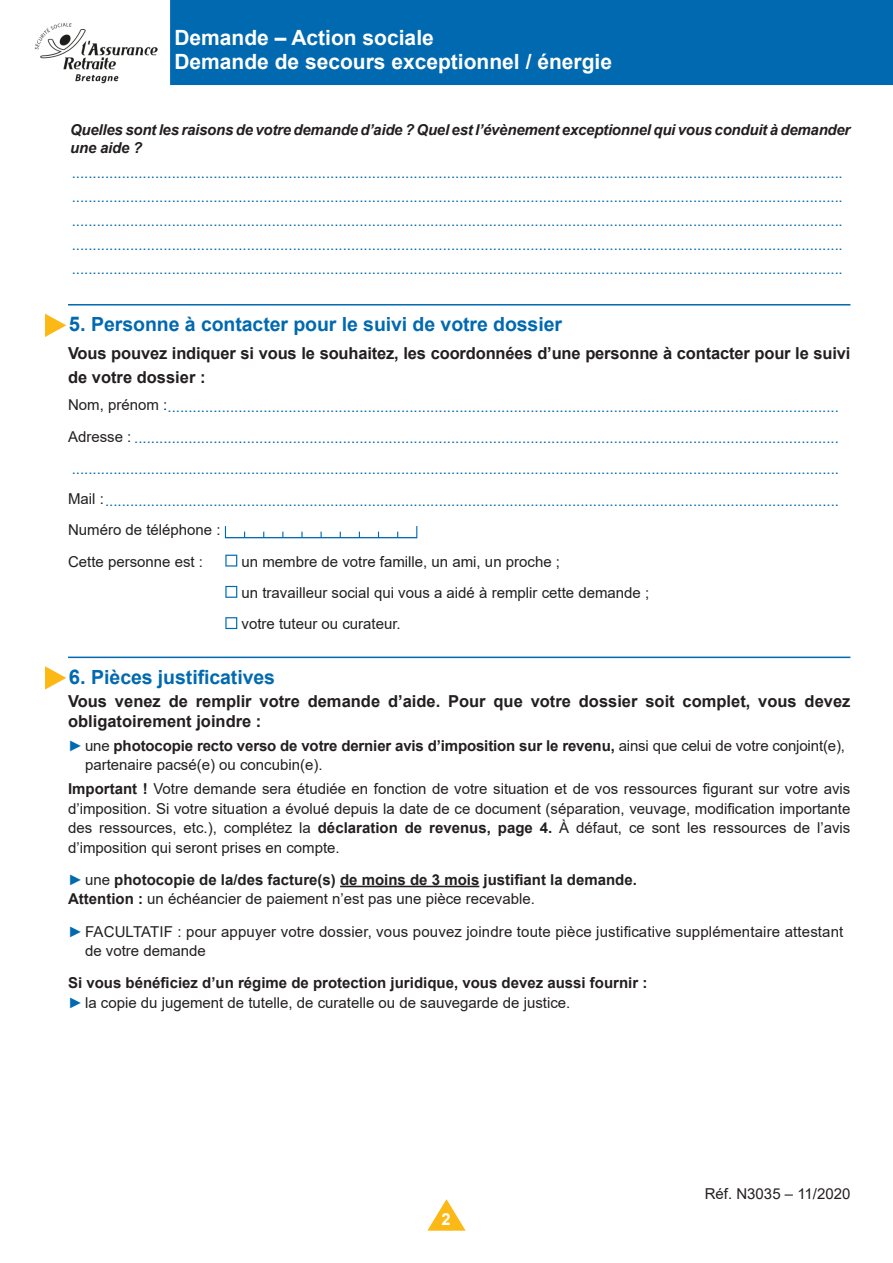
<style>
.page{position:relative;width:893px;height:1263px;background:#fff}
.page>*{position:absolute;margin:0;border:0;box-sizing:border-box;transform-origin:0 0}
.t1{font:700 21px "Arial";color:#fff}
.titre_1{font:700 19.5px "Arial";letter-spacing:-.005em;color:#0169b0}
.texte_courant{font:700 16.5px/24px "Arial";color:#231f20}
.t2{font:700 16.5px "Arial";color:#fff}
.TexteCourant{font:15px "Arial";color:#0169b0}
.texte_courant-2{font:15px/19.5px "Arial";color:#231f20}
.texte_courant-3{font:15px "Arial";color:#0169b0}
.texte_courant-4{font:700 15px "Arial";color:#231f20}
.TexteCourant-2{font:italic 700 15px/18px "Arial";letter-spacing:-.015em;color:#231f20}
.s1{font-size:20.25px}
.s2{color:#231f20}
.s3{color:#0169b0}
.s4{font-weight:700}
.s5{font-weight:400;color:#0169b0}
.s6{font-weight:400}
</style>
<div class="page">
<div style="left:170px;top:0;width:723px;height:85px;background:#0169b0"></div>
<svg style="left:427px;top:1199px;width:39px;height:32px"></svg>
<hr style="left:68px;top:304px;width:782px;height:1px;background:#0169b0">
<hr style="left:68px;top:657px;width:782px;height:1px;background:#0169b0">
<hr style="left:340px;top:886px;width:139px;height:1px;background:#231f20">
<svg style="left:45px;top:314px;width:21px;height:23px"></svg>
<svg style="left:225px;top:526px;width:192px;height:12px"></svg>
<svg style="left:225px;top:555px;width:12px;height:12px"></svg>
<svg style="left:225px;top:586px;width:12px;height:12px"></svg>
<svg style="left:225px;top:617px;width:12px;height:12px"></svg>
<svg style="left:45px;top:666px;width:21px;height:24px"></svg>
<img style="left:34px;top:23px;width:124px;height:61px">
<p class="t1" style="left:174px;top:22px;width:261px">Demande – Action sociale</p>
<p class="t1" style="left:174px;top:46px;width:439px">Demande de secours exceptionnel / énergie</p>
<p class="TexteCourant-2" style="left:70px;top:122px;width:782px">Quelles sont les raisons de votre demande d’aide ? Quel est l’évènement exceptionnel qui vous conduit à demander une aide ?</p>
<p class="TexteCourant" style="left:72px;top:162px;width:772px">.........................................................................................................................................................................................</p>
<p class="TexteCourant" style="left:72px;top:186px;width:772px">.........................................................................................................................................................................................</p>
<p class="TexteCourant" style="left:72px;top:210px;width:772px">.........................................................................................................................................................................................</p>
<p class="TexteCourant" style="left:72px;top:234px;width:772px">.........................................................................................................................................................................................</p>
<p class="TexteCourant" style="left:72px;top:258px;width:772px">.........................................................................................................................................................................................</p>
<p class="titre_1" style="left:69px;top:310px;width:495px"><span class="s1">5.</span> Personne à contacter pour le suivi de votre dossier</p>
<p class="texte_courant" style="left:68px;top:342px;width:784px">Vous pouvez indiquer si vous le souhaitez, les coordonnées d’une personne à contacter pour le suivi de votre dossier :</p>
<p class="texte_courant-3" style="left:68px;top:396px;width:772px"><span class="s2">Nom, prénom :</span>.................................................................................................................................................................</p>
<p class="texte_courant-3" style="left:68px;top:427px;width:772px"><span class="s2">Adresse :</span> .........................................................................................................................................................................</p>
<p class="texte_courant-3" style="left:72px;top:459px;width:769px">........................................................................................................................................................................................</p>
<p class="texte_courant-3" style="left:68px;top:490px;width:772px"><span class="s2">Mail :</span>................................................................................................................................................................................</p>
<p class="texte_courant-2" style="left:68px;top:520px;width:154px">Numéro de téléphone :</p>
<p class="texte_courant-2" style="left:68px;top:551px;width:137px">Cette personne est :</p>
<p class="texte_courant-2" style="left:242px;top:551px;width:320px">un membre de votre famille, un ami, un proche ;</p>
<p class="texte_courant-2" style="left:242px;top:583px;width:409px">un travailleur social qui vous a aidé à remplir cette demande ;</p>
<p class="texte_courant-2" style="left:242px;top:614px;width:161px">votre tuteur ou curateur.</p>
<p class="titre_1" style="left:69px;top:663px;width:208px"><span class="s1">6.</span> Pièces justificatives</p>
<p class="texte_courant" style="left:68px;top:692px;width:784px;line-height:19.5px">Vous venez de remplir votre demande d’aide. Pour que votre dossier soit complet, vous devez obligatoirement joindre :</p>
<p class="texte_courant-2" style="left:85px;top:736px;width:761px;text-indent:-17px"><span class="s3">►</span>une <span class="s4">photocopie recto verso de votre dernier avis d’imposition sur le revenu,</span> ainsi que celui de votre conjoint(e), partenaire pacsé(e) ou concubin(e).</p>
<p class="texte_courant-2" style="left:68px;top:779px;width:784px;text-align:justify"><span class="s4">Important !</span> Votre demande sera étudiée en fonction de votre situation et de vos ressources figurant sur votre avis d’imposition. Si votre situation a évolué depuis la date de ce document (séparation, veuvage, modification importante des ressources, etc.), complétez la <span class="s4">déclaration de revenus, page 4.</span> À défaut, ce sont les ressources de l’avis d’imposition qui seront prises en compte.</p>
<p class="texte_courant-4" style="left:68px;top:869px;width:570px"><span class="s5">►</span><span class="s6">une</span> photocopie de la/des facture(s) de moins de 3 mois justifiant la demande.</p>
<p class="texte_courant-2" style="left:68px;top:889px;width:468px"><span class="s4">Attention :</span> un échéancier de paiement n’est pas une pièce recevable.</p>
<p class="texte_courant-2" style="left:85px;top:921px;width:760px;text-indent:-17px"><span class="s3">►</span>FACULTATIF : pour appuyer votre dossier, vous pouvez joindre toute pièce justificative supplémentaire attestant de votre demande</p>
<p class="texte_courant-4" style="left:68px;top:972px;width:581px">Si vous bénéficiez d’un régime de protection juridique, vous devez aussi fournir :</p>
<p class="texte_courant-2" style="left:68px;top:993px;width:504px"><span class="s3">►</span>la copie du jugement de tutelle, de curatelle ou de sauvegarde de justice.</p>
<p class="t2" style="left:441px;top:1208px;width:11px">2</p>
<p class="texte_courant-2" style="left:705px;top:1184px;width:147px">Réf. N3035 – 11/2020</p>
</div>
